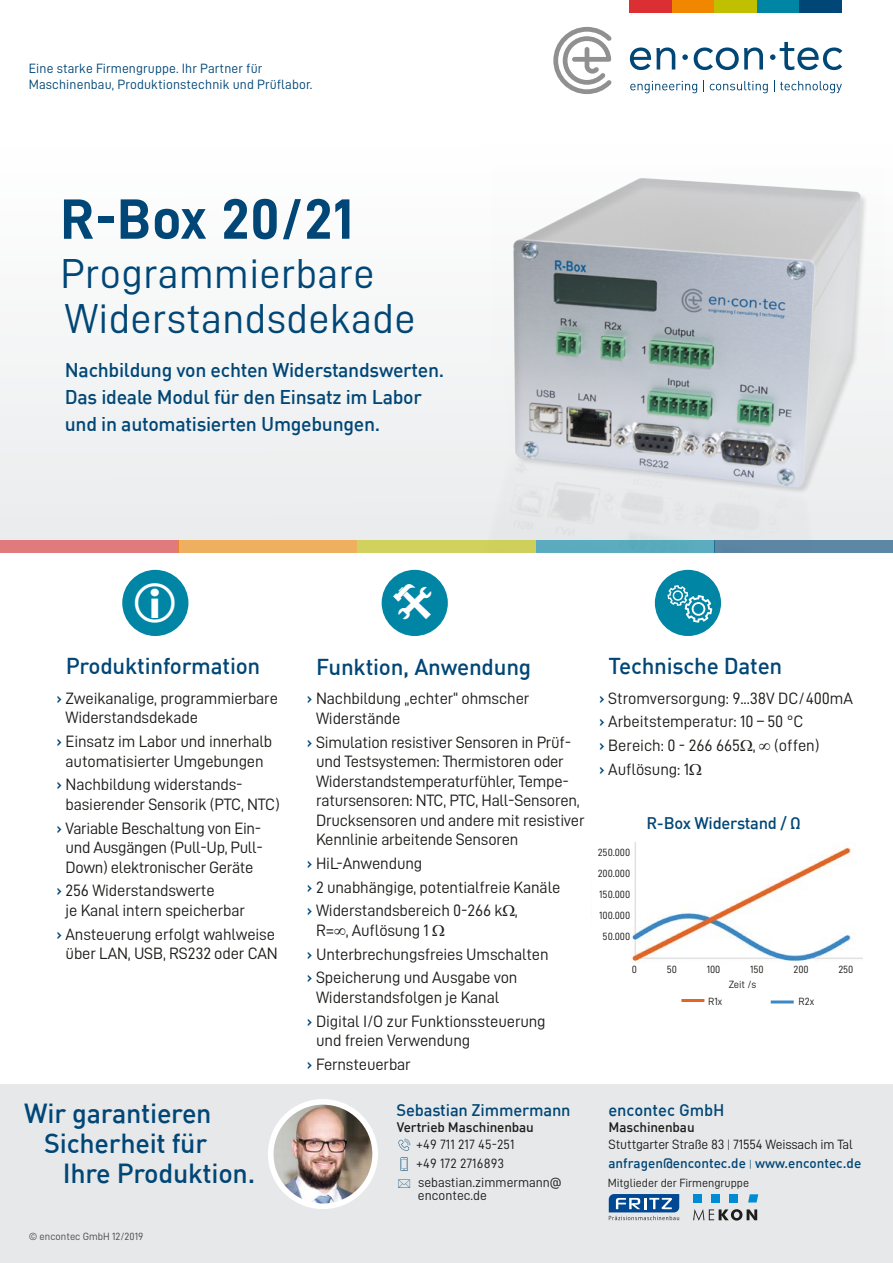
<style>
.page{position:relative;width:893px;height:1263px;background:#fff}
.page>*{position:absolute;margin:0;border:0;box-sizing:border-box;transform-origin:0 0}
.t1{font:57px "D DIN Bold";letter-spacing:.015em;color:#004676}
.t2{font:42px/45px "D DIN";letter-spacing:.01em;color:#004676}
.t3{font:500 27px "DIN";letter-spacing:-.01em;color:#004676}
.t4{font:500 22.5px "DIN";letter-spacing:-.01em;color:#004676}
.t5{font:500 19.5px/27px "DIN";letter-spacing:-.015em;color:#004676}
.t6{font:16.5px/19.5px "D DIN";letter-spacing:-.01em;color:#1d1d1b}
.t7{font:500 16.5px "DIN";letter-spacing:-.01em;color:#004676}
.t8{font:13.5px/19px "D DIN";color:#1d1d1b}
.t9{font:13.5px/16.5px "D DIN";letter-spacing:.01em;color:#004676}
.t10{font:500 13.5px "DIN";color:#004676}
.t11{font:500 13.5px "DIN";letter-spacing:-.01em;color:#1d1d1b}
.t12{font:12px "D DIN";color:#1d1d1b}
.t13{font:10.5px/21px "D DIN";letter-spacing:-.005em;color:#1d1d1b;text-align:center}
.t14{font:10.5px "D DIN";color:#4a4a49}
.s1{font-family:"DIN";font-weight:500;color:#004676}
.s2{font-family:"DIN";font-weight:300;font-size:12px}
.s3{font-weight:300;font-size:10.5px}
</style>
<div class="page">
<div style="left:0;top:1084px;width:893px;height:179px;background:#e6e8e9"></div>
<img style="left:271px;top:1102px;width:104px;height:104px;border-radius:52px">
<div style="left:268px;top:1099px;width:110px;height:110px;border:6px solid #fff;border-radius:50%"></div>
<svg style="left:398px;top:1139px;width:12px;height:12px"></svg>
<svg style="left:400px;top:1157px;width:8px;height:14px"></svg>
<svg style="left:609px;top:1194px;width:70px;height:26px"></svg>
<svg style="left:693px;top:1209px;width:64px;height:12px"></svg>
<div style="left:693px;top:1194px;width:8px;height:8px;background:#008bd2"></div>
<div style="left:711px;top:1194px;width:8px;height:8px;background:#008bd2"></div>
<div style="left:730px;top:1194px;width:8px;height:8px;background:#008bd2"></div>
<svg style="left:748px;top:1194px;width:10px;height:8px"></svg>
<svg style="left:553px;top:27px;width:59px;height:67px"></svg>
<svg style="left:630px;top:47px;width:45px;height:23px"></svg>
<svg style="left:682px;top:54px;width:6px;height:6px"></svg>
<svg style="left:694px;top:47px;width:69px;height:23px"></svg>
<svg style="left:770px;top:42px;width:72px;height:28px"></svg>
<svg style="left:630px;top:81px;width:67px;height:12px"></svg>
<svg style="left:710px;top:81px;width:58px;height:12px"></svg>
<svg style="left:774px;top:80px;width:68px;height:13px"></svg>
<div style="left:672px;top:0;width:42px;height:13px;background:#f18700"></div>
<div style="left:629px;top:0;width:43px;height:13px;background:#dc2f34"></div>
<div style="left:714px;top:0;width:43px;height:13px;background:#c1c000"></div>
<div style="left:757px;top:0;width:42px;height:13px;background:#0085a5"></div>
<div style="left:799px;top:0;width:43px;height:13px;background:#004676"></div>
<div style="left:0;top:136px;width:893px;height:417px;background:#f4f5f6"></div>
<svg style="left:443px;top:491px;width:450px;height:49px;fill:#e7e8ea"></svg>
<div style="left:479px;top:118px;width:414px;height:373px;background:#1d1d1b;opacity:.05"></div>
<div style="left:122px;top:570px;width:66px;height:66px;background:#0085a5;border-radius:50%"></div>
<div style="left:382px;top:570px;width:66px;height:66px;background:#0085a5;border-radius:50%"></div>
<div style="left:655px;top:570px;width:66px;height:66px;background:#0085a5;border-radius:50%"></div>
<svg style="left:667px;top:585px;width:45px;height:38px"></svg>
<img style="left:631px;top:842px;width:231px;height:121px">
<hr style="left:681px;top:999px;width:23px;height:3px;background:#e46424">
<hr style="left:771px;top:1000px;width:23px;height:3px;background:#3a88c5">
<div style="left:0;top:540px;width:179px;height:13px;background:#e17a7d"></div>
<div style="left:179px;top:540px;width:178px;height:13px;background:#eeaf5e"></div>
<div style="left:357px;top:540px;width:179px;height:13px;background:#d1d15e"></div>
<div style="left:536px;top:540px;width:178px;height:13px;background:#5babbf"></div>
<div style="left:714px;top:540px;width:179px;height:13px;background:#5c86a4"></div>
<p class="t9" style="left:29px;top:60px;width:285px">Eine starke Firmengruppe. Ihr Partner für<br>Maschinenbau, Produktionstechnik und Prüflabor.</p>
<h1 class="t1" style="left:61px;top:188px;width:294px">R-Box 20/21</h1>
<h2 class="t2" style="left:61px;top:250px;width:356px">Programmierbare<br>Widerstandsdekade</h2>
<p class="t5" style="left:65px;top:356px;width:381px">Nachbildung von echten Widerstandswerten.<br>Das ideale Modul für den Einsatz im Labor und in automatisierten Umgebungen.</p>
<h3 class="t4" style="left:66px;top:652px;width:196px">Produktinformation</h3>
<p class="t6" style="left:66px;top:688px;width:214px;text-indent:-9px"><span class="s1">›</span> Zweikanalige, programmierbare<br>Widerstandsdekade</p>
<p class="t6" style="left:56px;top:731px;width:218px;text-align:center"><span class="s1">›</span> Einsatz im Labor und innerhalb automatisierter Umgebungen</p>
<p class="t6" style="left:66px;top:774px;width:216px;text-indent:-9px"><span class="s1">›</span> Nachbildung widerstands&shy;basierender Sensorik (PTC, NTC)</p>
<p class="t6" style="left:56px;top:818px;width:208px;text-align:center"><span class="s1">›</span> Variable Beschaltung von Ein&shy;und Ausgängen (Pull-Up, Pull-<br>Down) elektronischer Geräte</p>
<p class="t6" style="left:66px;top:880px;width:181px;text-indent:-9px"><span class="s1">›</span> 256 Widerstandswerte<br>je Kanal intern speicherbar</p>
<p class="t6" style="left:56px;top:924px;width:223px;text-align:center"><span class="s1">›</span> Ansteuerung erfolgt wahlweise über LAN, USB, RS232 oder CAN</p>
<h3 class="t3" style="left:24px;top:1096px;width:189px">Wir garantieren</h3>
<h3 class="t3" style="left:44px;top:1126px;width:165px">Sicherheit für</h3>
<h3 class="t3" style="left:63px;top:1156px;width:194px">Ihre Produktion.</h3>
<p class="t14" style="left:29px;top:1230px;width:116px">© encontec GmbH 12/2019</p>
<h3 class="t4" style="left:316px;top:652px;width:217px">Funktion, Anwendung</h3>
<p class="t6" style="left:316px;top:688px;width:215px;text-indent:-9px"><span class="s1">›</span> Nachbildung „echter“ ohmscher<br>Widerstände</p>
<p class="t6" style="left:316px;top:732px;width:270px;text-indent:-9px"><span class="s1">›</span> Simulation resistiver Sensoren in Prüf&shy;und Testsystemen: Thermistoren oder Widerstandstemperaturfühler, Tempe&shy;ratursensoren: NTC, PTC, Hall-Sensoren, Drucksensoren und andere mit resistiver Kennlinie arbeitende Sensoren</p>
<p class="t6" style="left:307px;top:851px;width:255px;line-height:23.7px"><span class="s1">›</span> HiL-Anwendung<br><span class="s1">›</span> 2 unabhängige, potentialfreie Kanäle <span class="s1">›</span> Widerstandsbereich 0-266 k ,</p>
<p class="t6" style="left:307px;top:918px;width:243px;line-height:23.7px;text-indent:9px">R=∞, Auflösung 1<br><span class="s1">›</span> Unterbrechungsfreies Umschalten <span class="s1">›</span> Speicherung und Ausgabe von</p>
<p class="t6" style="left:307px;top:985px;width:240px;line-height:23.7px;text-indent:9px">Widerstandsfolgen je Kanal<br><span class="s1">›</span> Digital I/O zur Funktionssteuerung</p>
<p class="t6" style="left:307px;top:1028px;width:165px;line-height:23.7px;text-indent:9px">und freien Verwendung <span class="s1">›</span> Fernsteuerbar</p>
<p class="t7" style="left:397px;top:1099px;width:176px">Sebastian Zimmermann</p>
<p class="t11" style="left:397px;top:1118px;width:139px">Vertrieb Maschinenbau</p>
<p class="t8" style="left:416px;top:1134px;width:147px">+49 711 217 45-251<br>+49 172 2716893 sebastian.zimmermann@</p>
<p class="t8" style="left:418px;top:1186px;width:70px">encontec.de</p>
<h3 class="t4" style="left:608px;top:652px;width:175px">Technische Daten</h3>
<p class="t6" style="left:599px;top:686px;width:255px;line-height:23.7px"><span class="s1">›</span> Stromversorgung: 9...38V DC/400mA <span class="s1">›</span> Arbeitstemperatur: 10 – 50 °C<br><span class="s1">›</span> Bereich: 0 - 266 665 , ∞ (offen)<br><span class="s1">›</span> Auflösung: 1</p>
<p class="t13" style="left:598px;top:842px;width:34px">250.000<br>200.000<br>150.000<br>100.000<br>50.000</p>
<p class="t7" style="left:646px;top:812px;width:156px">R-Box Widerstand / Ω</p>
<p class="t13" style="left:632px;top:959px;width:7px">0</p>
<p class="t13" style="left:667px;top:959px;width:12px">50</p>
<p class="t13" style="left:707px;top:959px;width:15px">100</p>
<p class="t13" style="left:750px;top:959px;width:15px">150</p>
<p class="t13" style="left:793px;top:959px;width:17px">200</p>
<p class="t13" style="left:838px;top:959px;width:17px">250</p>
<p class="t13" style="left:729px;top:974px;width:29px">Zeit /s</p>
<p class="t13" style="left:708px;top:990px;width:16px">R1x</p>
<p class="t13" style="left:799px;top:990px;width:17px">R2x</p>
<p class="t7" style="left:608px;top:1099px;width:118px">encontec GmbH</p>
<p class="t11" style="left:609px;top:1119px;width:88px">Maschinenbau</p>
<p class="t8" style="left:609px;top:1134px;width:246px">Stuttgarter Straße 83 <span class="s2">|</span> 71554 Weissach im Tal</p>
<p class="t10" style="left:608px;top:1154px;width:254px">anfragen@encontec.de <span class="s3">|</span> www.encontec.de</p>
<p class="t12" style="left:608px;top:1176px;width:143px">Mitglieder der Firmengruppe</p>
</div>
